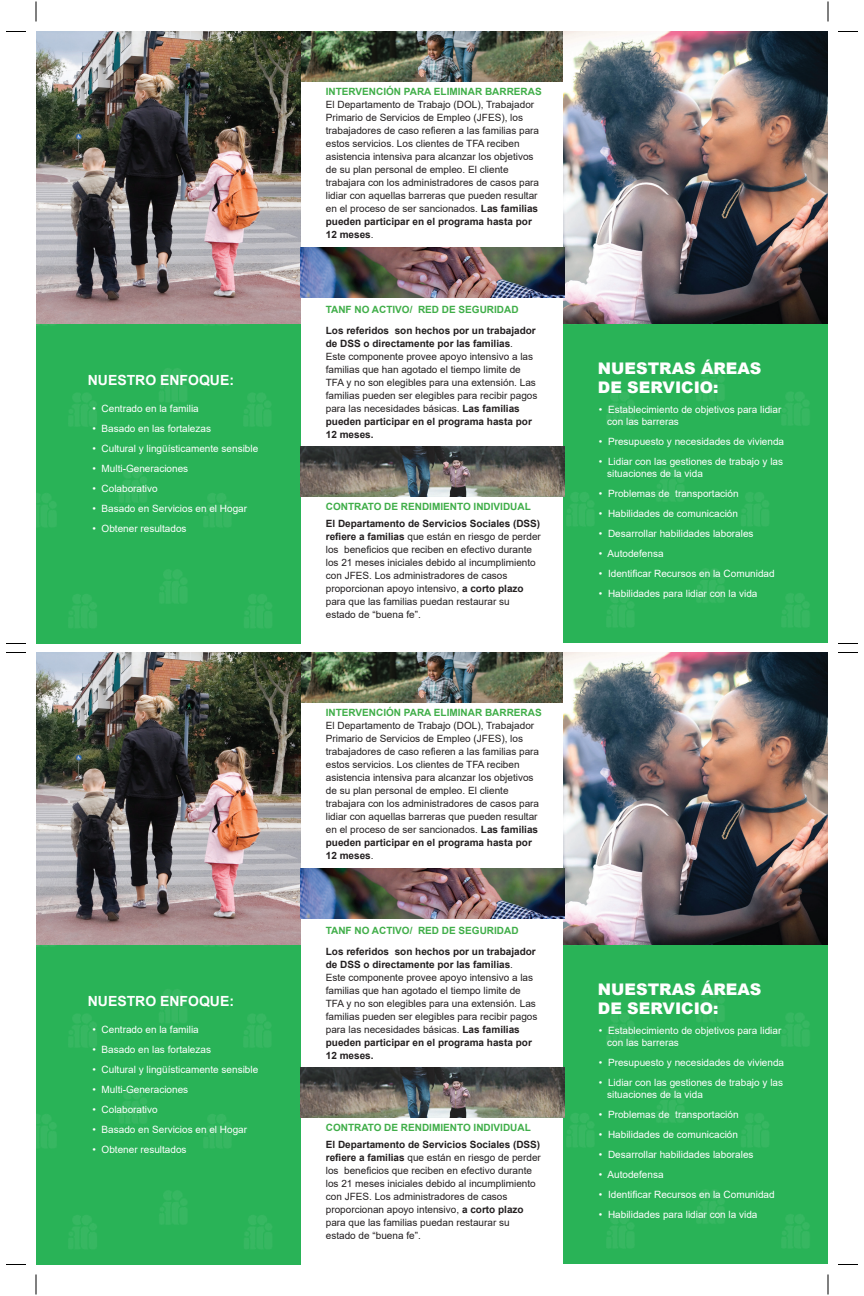
<style>
.page{position:relative;width:864px;height:1296px;background:#fff}
.page>*{position:absolute;margin:0;border:0;box-sizing:border-box;transform-origin:0 0}
.t1{font:900 16px/19.2px "Arial";color:#fff}
.t2{font:700 14px "Arial";color:#fff}
.t3{font:10px/13px "Arial";color:#231f20}
.t4{font:10px/12px "Arial";color:#fff}
.t5{font:700 10px "Arial";color:#40ae49}
.s1{font-weight:700}
</style>
<div class="page">
<div style="left:36px;top:324px;width:265px;height:320px;background:#29b357"></div>
<div style="left:564px;top:32px;width:264px;height:612px;background:#29b357"></div>
<img style="left:68px;top:368px;width:233px;height:81px">
<img style="left:36px;top:468px;width:195px;height:59px">
<img style="left:68px;top:569px;width:204px;height:59px">
<img style="left:563px;top:348px;width:247px;height:100px">
<img style="left:450px;top:448px;width:319px;height:100px">
<img style="left:563px;top:549px;width:265px;height:95px">
<img style="left:301px;top:32px;width:263px;height:50px">
<img style="left:564px;top:32px;width:264px;height:292px">
<img style="left:36px;top:32px;width:265px;height:292px">
<img style="left:301px;top:247px;width:263px;height:51px">
<img style="left:301px;top:446px;width:263px;height:50px">
<div style="left:36px;top:945px;width:265px;height:319px;background:#29b357"></div>
<div style="left:564px;top:652px;width:264px;height:612px;background:#29b357"></div>
<img style="left:68px;top:989px;width:233px;height:81px">
<img style="left:36px;top:1089px;width:195px;height:59px">
<img style="left:68px;top:1190px;width:204px;height:59px">
<img style="left:563px;top:969px;width:247px;height:100px">
<img style="left:563px;top:1069px;width:206px;height:100px">
<img style="left:563px;top:1170px;width:247px;height:94px">
<img style="left:301px;top:652px;width:263px;height:51px">
<img style="left:564px;top:652px;width:264px;height:293px">
<img style="left:36px;top:652px;width:265px;height:293px">
<img style="left:301px;top:868px;width:263px;height:51px">
<img style="left:301px;top:1067px;width:263px;height:51px">
<svg style="left:6px;top:643px;width:20px;height:1px"></svg>
<svg style="left:6px;top:31px;width:20px;height:1px"></svg>
<svg style="left:838px;top:643px;width:20px;height:1px"></svg>
<svg style="left:838px;top:31px;width:20px;height:1px"></svg>
<svg style="left:36px;top:2px;width:1px;height:20px"></svg>
<svg style="left:828px;top:2px;width:1px;height:20px"></svg>
<svg style="left:6px;top:1264px;width:20px;height:1px"></svg>
<svg style="left:6px;top:652px;width:20px;height:1px"></svg>
<svg style="left:838px;top:1264px;width:20px;height:1px"></svg>
<svg style="left:838px;top:652px;width:20px;height:1px"></svg>
<svg style="left:36px;top:1274px;width:1px;height:20px"></svg>
<svg style="left:828px;top:1274px;width:1px;height:20px"></svg>
<h2 class="t2" style="left:88px;top:370px;width:148px">NUESTRO ENFOQUE:</h2>
<p class="t4" style="left:93px;top:402px;width:108px">• Centrado en la familia</p>
<p class="t4" style="left:93px;top:422px;width:120px">• Basado en las fortalezas</p>
<p class="t4" style="left:93px;top:442px;width:167px">• Cultural y lingüísticamente sensible</p>
<p class="t4" style="left:93px;top:462px;width:97px">• Multi-Generaciones</p>
<p class="t4" style="left:93px;top:482px;width:67px">• Colaborativo</p>
<p class="t4" style="left:93px;top:502px;width:156px">• Basado en Servicios en el Hogar</p>
<p class="t4" style="left:93px;top:522px;width:96px">• Obtener resultados</p>
<h2 class="t2" style="left:88px;top:991px;width:148px">NUESTRO ENFOQUE:</h2>
<p class="t4" style="left:93px;top:1023px;width:108px">• Centrado en la familia</p>
<p class="t4" style="left:93px;top:1043px;width:120px">• Basado en las fortalezas</p>
<p class="t4" style="left:93px;top:1063px;width:167px">• Cultural y lingüísticamente sensible</p>
<p class="t4" style="left:93px;top:1083px;width:97px">• Multi-Generaciones</p>
<p class="t4" style="left:93px;top:1103px;width:67px">• Colaborativo</p>
<p class="t4" style="left:93px;top:1123px;width:156px">• Basado en Servicios en el Hogar</p>
<p class="t4" style="left:93px;top:1143px;width:96px">• Obtener resultados</p>
<p class="t5" style="left:326px;top:84px;width:217px">INTERVENCIÓN PARA ELIMINAR BARRERAS</p>
<p class="t3" style="left:326px;top:97px;width:215px">El Departamento de Trabajo (DOL), Trabajador Primario de Servicios de Empleo (JFES), los trabajadores de caso refieren a las familias para estos servicios. Los clientes de TFA reciben asistencia intensiva para alcanzar los objetivos de su plan personal de empleo. El cliente trabajara con los administradores de casos para lidiar con aquellas barreras que pueden resultar en el proceso de ser sancionados. <span class="s1">Las familias pueden participar en el programa hasta por 12 meses</span>.</p>
<p class="t5" style="left:326px;top:302px;width:194px">TANF NO ACTIVO/ RED DE SEGURIDAD</p>
<p class="t3" style="left:326px;top:324px;width:213px"><span class="s1">Los referidos son hechos por un trabajador de DSS o directamente por las familias</span>.<br>Este componente provee apoyo intensivo a las familias que han agotado el tiempo limite de TFA y no son elegibles para una extensión. Las familias pueden ser elegibles para recibir pagos para las necesidades básicas. <span class="s1">Las familias pueden participar en el programa hasta por 12 meses.</span></p>
<p class="t5" style="left:326px;top:499px;width:207px">CONTRATO DE RENDIMIENTO INDIVIDUAL</p>
<p class="t3" style="left:326px;top:517px;width:217px"><span class="s1">El Departamento de Servicios Sociales (DSS) refiere a familias</span> que están en riesgo de perder los beneficios que reciben en efectivo durante los 21 meses iniciales debido al incumplimiento con JFES. Los administradores de casos proporcionan apoyo intensivo, <span class="s1">a corto plazo </span>para que las familias puedan restaurar su estado de “buena fe”.</p>
<p class="t5" style="left:326px;top:705px;width:217px">INTERVENCIÓN PARA ELIMINAR BARRERAS</p>
<p class="t3" style="left:326px;top:718px;width:215px">El Departamento de Trabajo (DOL), Trabajador Primario de Servicios de Empleo (JFES), los trabajadores de caso refieren a las familias para estos servicios. Los clientes de TFA reciben asistencia intensiva para alcanzar los objetivos de su plan personal de empleo. El cliente trabajara con los administradores de casos para lidiar con aquellas barreras que pueden resultar en el proceso de ser sancionados. <span class="s1">Las familias pueden participar en el programa hasta por 12 meses</span>.</p>
<p class="t5" style="left:326px;top:923px;width:194px">TANF NO ACTIVO/ RED DE SEGURIDAD</p>
<p class="t3" style="left:326px;top:945px;width:213px"><span class="s1">Los referidos son hechos por un trabajador de DSS o directamente por las familias</span>.<br>Este componente provee apoyo intensivo a las familias que han agotado el tiempo limite de TFA y no son elegibles para una extensión. Las familias pueden ser elegibles para recibir pagos para las necesidades básicas. <span class="s1">Las familias pueden participar en el programa hasta por 12 meses.</span></p>
<p class="t5" style="left:326px;top:1120px;width:207px">CONTRATO DE RENDIMIENTO INDIVIDUAL</p>
<p class="t3" style="left:326px;top:1138px;width:217px"><span class="s1">El Departamento de Servicios Sociales (DSS) refiere a familias</span> que están en riesgo de perder los beneficios que reciben en efectivo durante los 21 meses iniciales debido al incumplimiento con JFES. Los administradores de casos proporcionan apoyo intensivo, <span class="s1">a corto plazo </span>para que las familias puedan restaurar su estado de “buena fe”.</p>
<h1 class="t1" style="left:598px;top:358px;width:165px">NUESTRAS ÁREAS<br>DE SERVICIO:</h1>
<p class="t4" style="left:607px;top:404px;width:176px;text-indent:-8px">• Establecimiento de objetivos para lidiar con las barreras</p>
<p class="t4" style="left:599px;top:436px;width:187px">• Presupuesto y necesidades de vivienda</p>
<p class="t4" style="left:607px;top:456px;width:177px;text-indent:-8px">• Lidiar con las gestiones de trabajo y las situaciones de la vida</p>
<p class="t4" style="left:599px;top:488px;width:141px">• Problemas de transportación</p>
<p class="t4" style="left:599px;top:508px;width:141px">• Habilidades de comunicación</p>
<p class="t4" style="left:599px;top:528px;width:156px">• Desarrollar habilidades laborales</p>
<p class="t4" style="left:599px;top:548px;width:66px">• Autodefensa</p>
<p class="t4" style="left:599px;top:568px;width:177px">• Identificar Recursos en la Comunidad</p>
<p class="t4" style="left:599px;top:588px;width:160px">• Habilidades para lidiar con la vida</p>
<h1 class="t1" style="left:598px;top:979px;width:165px">NUESTRAS ÁREAS<br>DE SERVICIO:</h1>
<p class="t4" style="left:607px;top:1025px;width:176px;text-indent:-8px">• Establecimiento de objetivos para lidiar con las barreras</p>
<p class="t4" style="left:599px;top:1057px;width:187px">• Presupuesto y necesidades de vivienda</p>
<p class="t4" style="left:607px;top:1077px;width:177px;text-indent:-8px">• Lidiar con las gestiones de trabajo y las situaciones de la vida</p>
<p class="t4" style="left:599px;top:1109px;width:141px">• Problemas de transportación</p>
<p class="t4" style="left:599px;top:1129px;width:141px">• Habilidades de comunicación</p>
<p class="t4" style="left:599px;top:1149px;width:156px">• Desarrollar habilidades laborales</p>
<p class="t4" style="left:599px;top:1169px;width:66px">• Autodefensa</p>
<p class="t4" style="left:599px;top:1189px;width:177px">• Identificar Recursos en la Comunidad</p>
<p class="t4" style="left:599px;top:1209px;width:160px">• Habilidades para lidiar con la vida</p>
</div>
